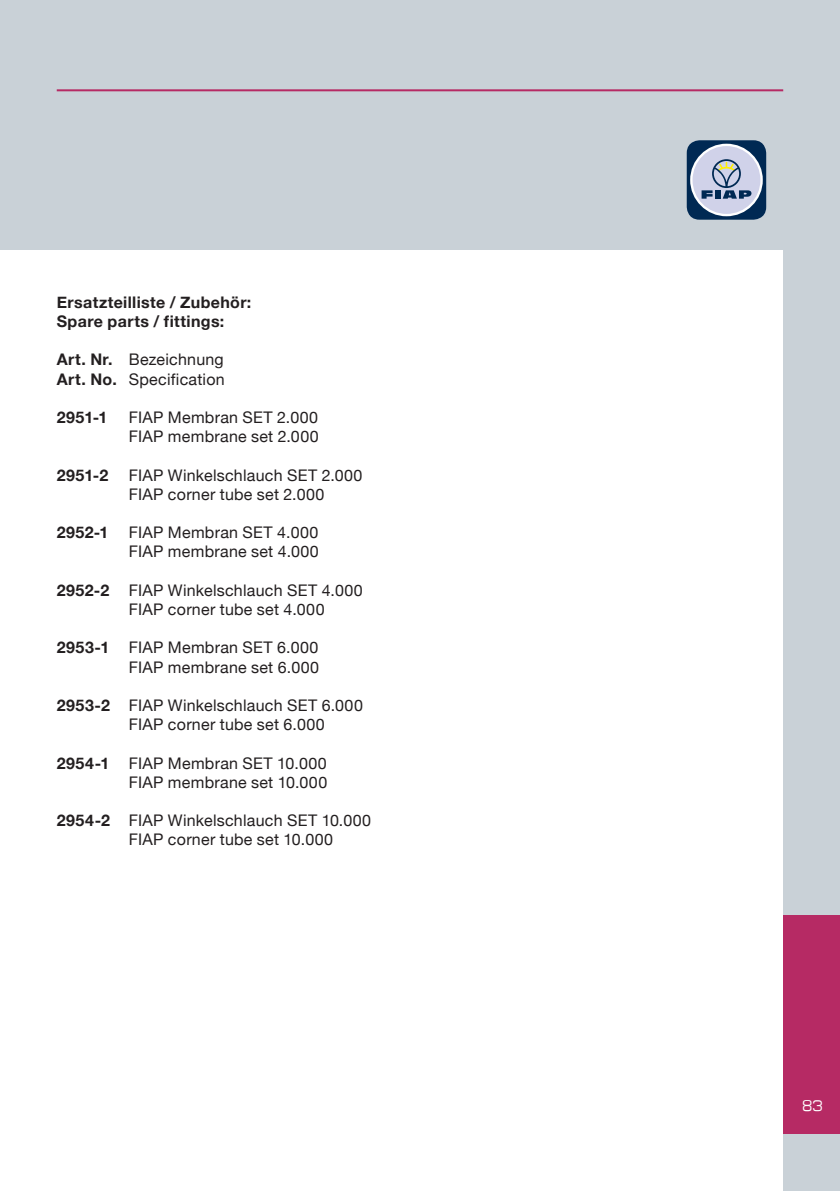
<style>
.page{position:relative;width:840px;height:1191px;background:#fff}
.page>*{position:absolute;margin:0;border:0;box-sizing:border-box;transform-origin:0 0}
.t1{font:16px/19.2px "Helvetica Neue";letter-spacing:.015em;color:#231f20}
.t2{font:700 16px/19.2px "Helvetica Neue";letter-spacing:.025em;color:#231f20}
.t3{font:15.6px "Micro FLF";color:#fff}
.s1{font-weight:700}
</style>
<div class="page">
<div style="left:782px;top:0;width:57px;height:1191px;background:#c9d1d7"></div>
<div style="left:0;top:0;width:839px;height:250px;background:#c9d1d7"></div>
<div style="left:782px;top:915px;width:57px;height:218px;background:#b62a64"></div>
<hr style="left:57px;top:89px;width:725px;height:2px;background:#b62a64">
<div style="left:686px;top:140px;width:79px;height:80px;background:#002953;border-radius:13px"></div>
<svg style="left:689px;top:144px;width:73px;height:72px"></svg>
<div style="left:692px;top:146px;width:68px;height:68px;background:#d0d2e9;border-radius:50%"></div>
<svg style="left:701px;top:159px;width:50px;height:40px"></svg>
<p class="t2" style="left:57px;top:293px;width:196px">Ersatzteilliste / Zubehör:<br>Spare parts / fittings:</p>
<p class="t1" style="left:57px;top:351px;width:169px"><span class="s1">Art. Nr.</span> Bezeichnung<br><span class="s1">Art. No.</span> Specification</p>
<p class="t2" style="left:57px;top:408px;width:52px">2951-1</p>
<p class="t1" style="left:129px;top:408px;width:191px">FIAP Membran SET 2.000<br>FIAP membrane set 2.000</p>
<p class="t2" style="left:57px;top:465px;width:53px">2951-2</p>
<p class="t1" style="left:129px;top:466px;width:235px">FIAP Winkelschlauch SET 2.000<br>FIAP corner tube set 2.000</p>
<p class="t2" style="left:57px;top:523px;width:53px">2952-1</p>
<p class="t1" style="left:129px;top:524px;width:191px">FIAP Membran SET 4.000<br>FIAP membrane set 4.000</p>
<p class="t1" style="left:129px;top:581px;width:235px;text-indent:-72px"><span class="s1">2952-2</span> FIAP Winkelschlauch SET 4.000<br>FIAP corner tube set 4.000</p>
<p class="t1" style="left:57px;top:639px;width:263px;text-align:right"><span class="s1">2953-1</span> FIAP Membran SET 6.000<br>FIAP membrane set 6.000</p>
<p class="t1" style="left:129px;top:696px;width:235px;text-indent:-72px"><span class="s1">2953-2</span> FIAP Winkelschlauch SET 6.000<br>FIAP corner tube set 6.000</p>
<p class="t1" style="left:57px;top:754px;width:272px;text-align:right"><span class="s1">2954-1</span> FIAP Membran SET 10.000<br>FIAP membrane set 10.000</p>
<p class="t1" style="left:129px;top:812px;width:244px;text-indent:-72px"><span class="s1">2954-2</span> FIAP Winkelschlauch SET 10.000<br>FIAP corner tube set 10.000</p>
<p class="t3" style="left:801px;top:1097px;width:22px">83</p>
</div>
